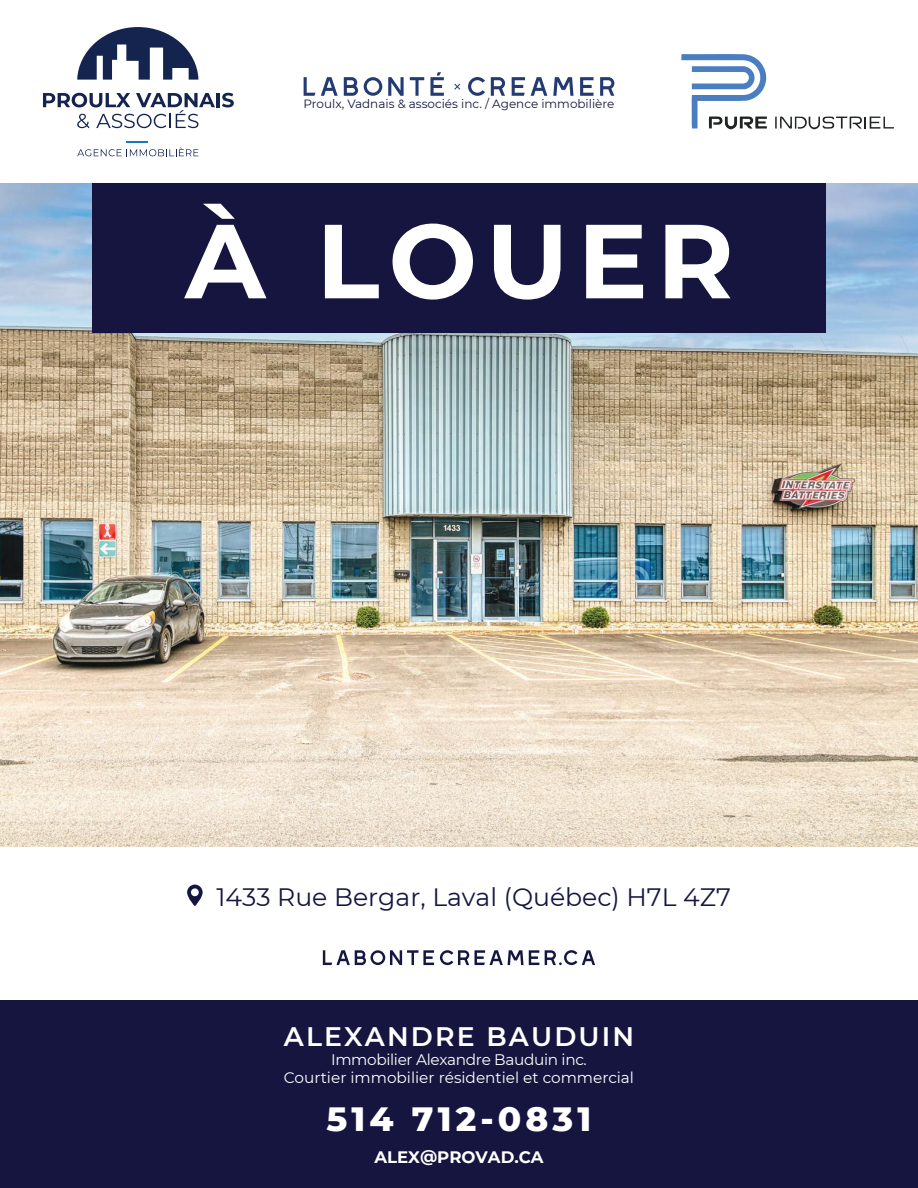
<style>
.page{position:relative;width:918px;height:1188px;background:#fff}
.page>*{position:absolute;margin:0;border:0;box-sizing:border-box;transform-origin:0 0}
.t1{font:700 105px "Montserrat";letter-spacing:.085em;color:#fff}
.t2{font:800 34.35px "Montserrat";letter-spacing:.12em;color:#fff}
.t3{font:600 26.7px "Montserrat";letter-spacing:.08em;color:#fff}
.t4{font:25.2px "Montserrat";color:#151641}
.t5{font:700 16.65px "Montserrat";color:#fff}
.t6{font:15.3px "Montserrat";color:#fff}
.t7{font:15.3px "Montserrat";letter-spacing:-.02em;color:#fff}
.t8{font:12px "Montserrat";color:#151640}
</style>
<div class="page">
<div style="left:0;top:1000px;width:918px;height:188px;background:#151540"></div>
<img style="left:0;top:183px;width:918px;height:664px">
<div style="left:92px;top:183px;width:734px;height:150px;background:#151540"></div>
<svg style="left:187px;top:885px;width:16px;height:21px"></svg>
<svg style="left:323px;top:950px;width:111px;height:15px"></svg>
<svg style="left:440px;top:950px;width:29px;height:15px"></svg>
<svg style="left:475px;top:950px;width:64px;height:15px"></svg>
<svg style="left:545px;top:950px;width:50px;height:15px"></svg>
<svg style="left:468px;top:77px;width:17px;height:19px"></svg>
<svg style="left:491px;top:77px;width:14px;height:19px"></svg>
<svg style="left:512px;top:77px;width:13px;height:19px"></svg>
<svg style="left:580px;top:77px;width:14px;height:19px"></svg>
<svg style="left:531px;top:77px;width:16px;height:19px"></svg>
<svg style="left:553px;top:77px;width:21px;height:19px"></svg>
<svg style="left:600px;top:77px;width:14px;height:19px"></svg>
<svg style="left:304px;top:77px;width:11px;height:19px"></svg>
<svg style="left:321px;top:77px;width:17px;height:19px"></svg>
<svg style="left:344px;top:77px;width:14px;height:19px"></svg>
<svg style="left:364px;top:77px;width:18px;height:19px"></svg>
<svg style="left:388px;top:77px;width:16px;height:19px"></svg>
<svg style="left:410px;top:77px;width:14px;height:19px"></svg>
<svg style="left:430px;top:72px;width:14px;height:24px"></svg>
<svg style="left:454px;top:84px;width:6px;height:6px"></svg>
<svg style="left:77px;top:142px;width:121px;height:14px"></svg>
<svg style="left:77px;top:27px;width:121px;height:53px"></svg>
<hr style="left:216px;top:93px;width:4px;height:14px;background:#14244f">
<svg style="left:222px;top:93px;width:12px;height:14px"></svg>
<svg style="left:43px;top:93px;width:172px;height:35px"></svg>
<svg style="left:681px;top:54px;width:86px;height:75px"></svg>
<svg style="left:775px;top:116px;width:119px;height:14px"></svg>
<p class="t8" style="left:304px;top:95px;width:312px">Proulx, Vadnais &amp; associés inc. / Agence immobilière</p>
<h1 class="t1" style="left:185px;top:185px;width:550px">À LOUER</h1>
<h3 class="t4" style="left:217px;top:880px;width:516px">1433 Rue Bergar, Laval (Québec) H7L 4Z7</h3>
<h3 class="t3" style="left:284px;top:1018px;width:352px">ALEXANDRE BAUDUIN</h3>
<p class="t6" style="left:284px;top:1068px;width:352px">Courtier immobilier résidentiel et commercial</p>
<p class="t7" style="left:331px;top:1049px;width:257px">Immobilier Alexandre Bauduin inc.</p>
<h2 class="t2" style="left:327px;top:1093px;width:266px">514 712-0831</h2>
<h3 class="t5" style="left:374px;top:1145px;width:171px">ALEX@PROVAD.CA</h3>
</div>
